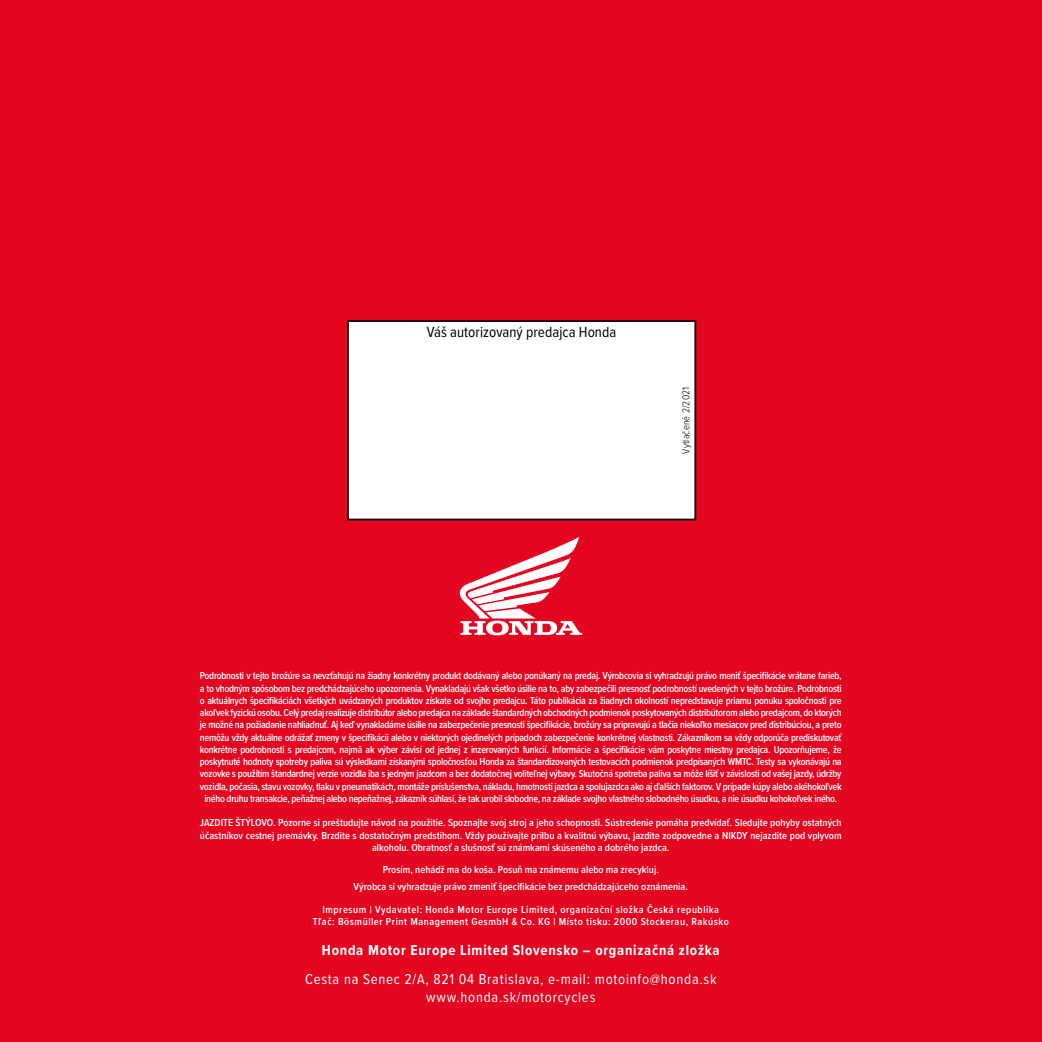
<style>
.page{position:relative;width:1042px;height:1042px;background:#e40521}
.page>*{position:absolute;margin:0;border:0;box-sizing:border-box;transform-origin:0 0}
.t1{font:15.22px "Proxima Nova Cond";color:#000}
.t2{font:14.88px/18.4px "Proxima Nova Cond";letter-spacing:.05em;color:#fff;text-align:center}
.t3{font:700 14.88px "Proxima Nova Cond";letter-spacing:.05em;color:#fff}
.t4{font:600 10.5px/12.2px "Proxima Nova Cond";letter-spacing:-.025em;color:#fff;text-align:center;scale:.96 1}
.t5{font:600 10.5px/12.2px "Proxima Nova Cond";color:#fff;text-align:center}
.t6{font:600 10.5px/12.2px "Proxima Nova Cond";letter-spacing:.05em;color:#fff;text-align:center}
.t7{font:300 condensed 10.5px "Proxima Nova";letter-spacing:.01em;color:#000}
</style>
<div class="page">
<svg style="left:460px;top:537px;width:122px;height:98px"></svg>
<div style="left:348px;top:321px;width:347px;height:198px;background:#fff"></div>
<div style="left:347px;top:320px;width:349px;height:200px;border:2px solid #000"></div>
<h1 class="t1" style="left:427px;top:321px;width:191px">Váš autorizovaný predajca Honda</h1>
<p class="t7" style="left:680px;top:454px;width:68px;rotate:-90deg">Vytlačené 2/2021</p>
<p class="t4" style="left:200px;top:669px;width:670px">Podrobnosti v tejto brožúre sa nevzťahujú na žiadny konkrétny produkt dodávaný alebo ponúkaný na predaj. Výrobcovia si vyhradzujú právo meniť špecifikácie vrátane farieb, a to vhodným spôsobom bez predchádzajúceho upozornenia. Vynakladajú však všetko úsilie na to, aby zabezpečili presnosť podrobností uvedených v tejto brožúre. Podrobnosti o aktuálnych špecifikáciách všetkých uvádzaných produktov získate od svojho predajcu. Táto publikácia za žiadnych okolností nepredstavuje priamu ponuku spoločnosti pre akoľvek fyzickú osobu. Celý predaj realizuje distribútor alebo predajca na základe štandardných obchodných podmienok poskytovaných distribútorom alebo predajcom, do ktorých je možné na požiadanie nahliadnuť. Aj keď vynakladáme úsilie na zabezpečenie presnosti špecifikácie, brožúry sa pripravujú a tlačia niekoľko mesiacov pred distribúciou, a preto nemôžu vždy aktuálne odrážať zmeny v špecifikácii alebo v niektorých ojedinelých prípadoch zabezpečenie konkrétnej vlastnosti. Zákazníkom sa vždy odporúča prediskutovať konkrétne podrobnosti s predajcom, najmä ak výber závisí od jednej z inzerovaných funkcií. Informácie a špecifikácie vám poskytne miestny predajca. Upozorňujeme, že poskytnuté hodnoty spotreby paliva sú výsledkami získanými spoločnosťou Honda za štandardizovaných testovacích podmienok predpísaných WMTC. Testy sa vykonávajú na vozovke s použitím štandardnej verzie vozidla iba s jedným jazdcom a bez dodatočnej voliteľnej výbavy. Skutočná spotreba paliva sa môže líšiť v závislosti od vašej jazdy, údržby vozidla, počasia, stavu vozovky, tlaku v pneumatikách, montáže príslušenstva, nákladu, hmotnosti jazdca a spolujazdca ako aj ďalších faktorov. V prípade kúpy alebo akéhokoľvek iného druhu transakcie, peňažnej alebo nepeňažnej, zákazník súhlasí, že tak urobil slobodne, na základe svojho vlastného slobodného úsudku, a nie úsudku kohokoľvek iného.</p>
<p class="t5" style="left:200px;top:816px;width:643px">JAZDITE ŠTÝLOVO. Pozorne si preštudujte návod na použitie. Spoznajte svoj stroj a jeho schopnosti. Sústredenie pomáha predvídať. Sledujte pohyby ostatných účastníkov cestnej premávky. Brzdite s dostatočným predstihom. Vždy používajte prilbu a kvalitnú výbavu, jazdite zodpovedne a NIKDY nejazdite pod vplyvom alkoholu. Obratnosť a slušnosť sú známkami skúseného a dobrého jazdca.</p>
<p class="t5" style="left:354px;top:861px;width:336px;line-height:17.2px">Prosím, nehádž ma do koša. Posuň ma známemu alebo ma zrecykluj.<br>Výrobca si vyhradzuje právo zmeniť špecifikácie bez predchádzajúceho oznámenia.</p>
<p class="t6" style="left:313px;top:902px;width:417px">Impresum | Vydavatel: Honda Motor Europe Limited, organizační složka Česká republika<br>Tľač: Bösmüller Print Management GesmbH &amp; Co. KG | Místo tisku: 2000 Stockerau, Rakúsko</p>
<h2 class="t3" style="left:322px;top:939px;width:399px">Honda Motor Europe Limited Slovensko – organizačná zložka</h2>
<h2 class="t2" style="left:305px;top:969px;width:413px">Cesta na Senec 2/A, 821 04 Bratislava, e-mail: motoinfo@honda.sk www.honda.sk/motorcycles</h2>
</div>
